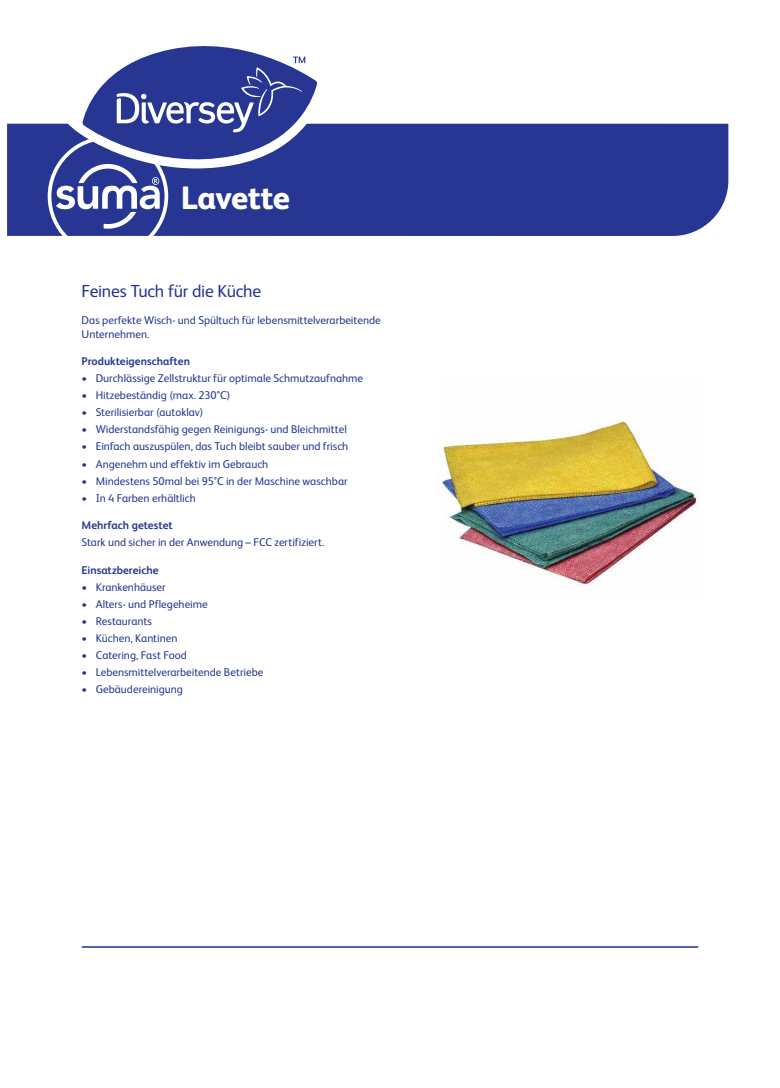
<style>
.page{position:relative;width:780px;height:1088px;background:#fff}
.page>*{position:absolute;margin:0;border:0;box-sizing:border-box;transform-origin:0 0}
.t1{font:800 32.5px "FS Albert Pro";letter-spacing:-.02em;color:#fff}
.Product_Description{font:17.5px "FS Albert Pro";letter-spacing:-.02em;color:#263692}
.Maintext{font:11.25px/13.5px "FS Albert Pro";color:#263692}
.Subheads{font:700 11.25px "FS Albert Pro";color:#263692}
.Bullet_Text{font:11.25px "FS Albert Pro";color:#263692}
</style>
<div class="page">
<div style="left:7px;top:124px;width:721px;height:112px;background:#263692"></div>
<hr style="left:81px;top:946px;width:617px;height:2px;background:#263692">
<img style="left:437px;top:421px;width:261px;height:165px">
<svg style="left:317px;top:83px;width:12px;height:85px"></svg>
<svg style="left:48px;top:46px;width:269px;height:190px"></svg>
<p class="t1" style="left:181px;top:172px;width:111px">Lavette</p>
<p class="Product_Description" style="left:81px;top:278px;width:181px">Feines Tuch für die Küche</p>
<p class="Maintext" style="left:81px;top:313px;width:301px">Das perfekte Wisch- und Spültuch für lebensmittelverarbeitende<br>Unternehmen.</p>
<p class="Subheads" style="left:81px;top:353px;width:110px">Produkteigenschaften</p>
<p class="Maintext" style="left:81px;top:371px;width:283px">• Durchlässige Zellstruktur für optimale Schmutzaufnahme</p>
<p class="Maintext" style="left:81px;top:388px;width:150px">• Hitzebeständig (max. 230°C)</p>
<p class="Maintext" style="left:81px;top:405px;width:123px">• Sterilisierbar (autoklav)</p>
<p class="Maintext" style="left:81px;top:422px;width:267px">• Widerstandsfähig gegen Reinigungs- und Bleichmittel</p>
<p class="Maintext" style="left:81px;top:439px;width:268px">• Einfach auszuspülen, das Tuch bleibt sauber und frisch</p>
<p class="Maintext" style="left:81px;top:456px;width:188px">• Angenehm und effektiv im Gebrauch</p>
<p class="Maintext" style="left:81px;top:473px;width:267px">• Mindestens 50mal bei 95°C in der Maschine waschbar</p>
<p class="Maintext" style="left:81px;top:490px;width:116px">• In 4 Farben erhältlich</p>
<p class="Subheads" style="left:81px;top:517px;width:93px">Mehrfach getestet</p>
<p class="Bullet_Text" style="left:81px;top:534px;width:244px">Stark und sicher in der Anwendung – FCC zertifiziert.</p>
<p class="Subheads" style="left:81px;top:562px;width:78px">Einsatzbereiche</p>
<p class="Maintext" style="left:81px;top:580px;width:86px">• Krankenhäuser</p>
<p class="Maintext" style="left:81px;top:597px;width:128px">• Alters- und Pflegeheime</p>
<p class="Maintext" style="left:81px;top:614px;width:72px">• Restaurants</p>
<p class="Maintext" style="left:81px;top:631px;width:97px">• Küchen, Kantinen</p>
<p class="Maintext" style="left:81px;top:648px;width:107px">• Catering, Fast Food</p>
<p class="Maintext" style="left:81px;top:665px;width:183px">• Lebensmittelverarbeitende Betriebe</p>
<p class="Maintext" style="left:81px;top:682px;width:103px">• Gebäudereinigung</p>
</div>
